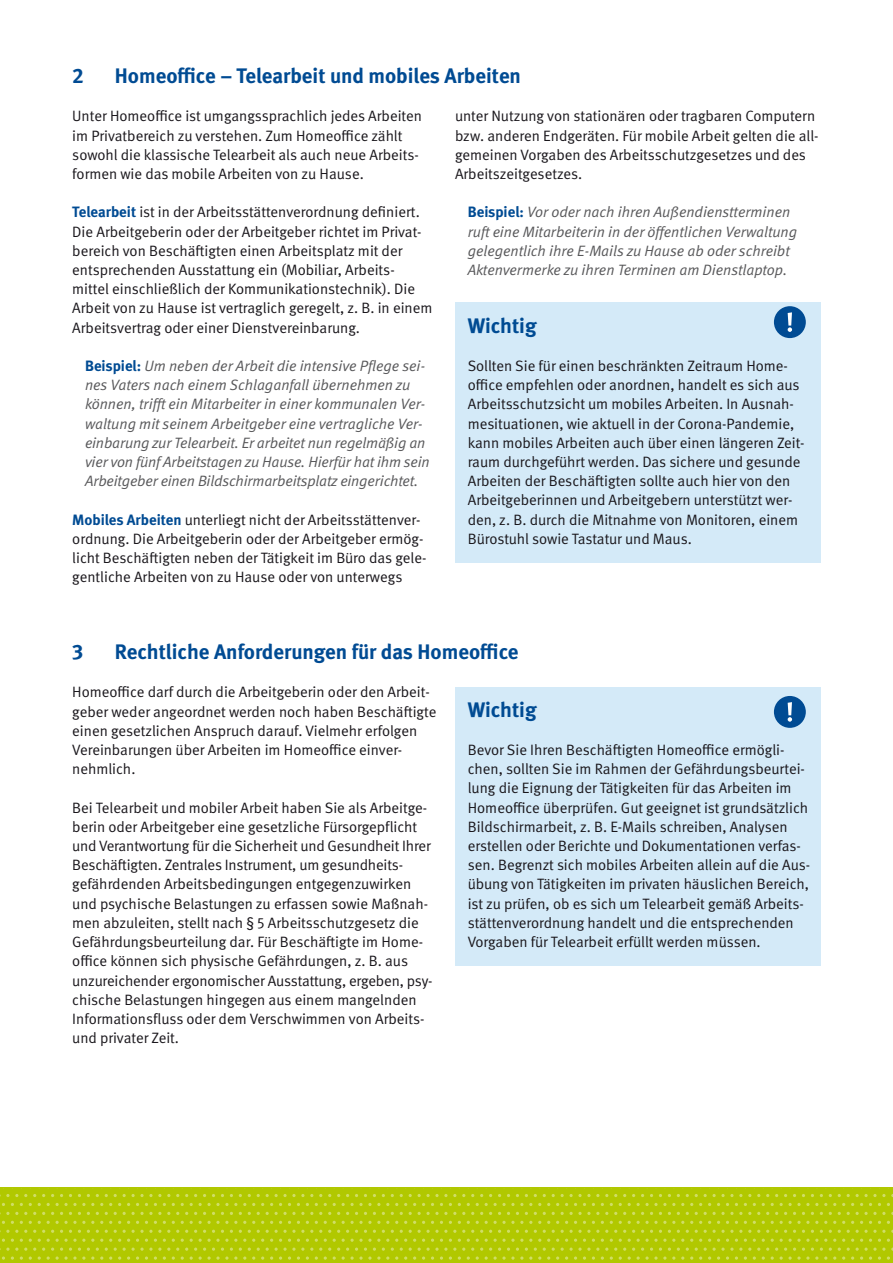
<style>
.page{position:relative;width:893px;height:1263px;background:#fff}
.page>*{position:absolute;margin:0;border:0;box-sizing:border-box;transform-origin:0 0}
.Subline{font:700 21px "DGUV Meta";color:#004b93}
.Fließtext{font:700 21px "DGUV Meta";color:#004b93}
.Fließtext-2{font:15px/19.2px "DGUV Meta";color:#1a171c}
.Fließtext-3{font:italic 15px/19.2px "DGUV Meta";letter-spacing:-.005em;color:#58585a}
.s1{font-weight:700;color:#004b93}
.s2{font-weight:700;font-style:normal;color:#004b93}
</style>
<div class="page">
<div style="left:455px;top:687px;width:366px;height:279px;background:#d4eaf8"></div>
<div style="left:455px;top:302px;width:366px;height:261px;background:#d4eaf8"></div>
<div style="left:774px;top:306px;width:32px;height:32px;background:#004b93;border-radius:50%"></div>
<svg style="left:788px;top:312px;width:4px;height:20px"></svg>
<div style="left:0;top:1188px;width:893px;height:75px;background:#b1c800"></div>
<svg style="left:266px;top:1194px;width:38px;height:3px"></svg>
<svg style="left:409px;top:1194px;width:47px;height:3px"></svg>
<svg style="left:561px;top:1194px;width:38px;height:3px"></svg>
<svg style="left:704px;top:1194px;width:38px;height:3px"></svg>
<svg style="left:847px;top:1194px;width:38px;height:3px"></svg>
<svg style="left:266px;top:1212px;width:38px;height:3px"></svg>
<svg style="left:409px;top:1212px;width:47px;height:3px"></svg>
<svg style="left:561px;top:1212px;width:38px;height:3px"></svg>
<svg style="left:704px;top:1212px;width:38px;height:3px"></svg>
<svg style="left:847px;top:1212px;width:38px;height:3px"></svg>
<svg style="left:199px;top:1203px;width:38px;height:3px"></svg>
<svg style="left:342px;top:1203px;width:38px;height:3px"></svg>
<svg style="left:485px;top:1203px;width:38px;height:3px"></svg>
<svg style="left:628px;top:1203px;width:38px;height:3px"></svg>
<svg style="left:771px;top:1203px;width:38px;height:3px"></svg>
<svg style="left:199px;top:1221px;width:38px;height:3px"></svg>
<svg style="left:342px;top:1221px;width:38px;height:3px"></svg>
<svg style="left:485px;top:1221px;width:38px;height:3px"></svg>
<svg style="left:628px;top:1221px;width:38px;height:3px"></svg>
<svg style="left:771px;top:1221px;width:38px;height:3px"></svg>
<svg style="left:176px;top:1230px;width:169px;height:30px"></svg>
<svg style="left:346px;top:1230px;width:191px;height:30px"></svg>
<svg style="left:538px;top:1230px;width:169px;height:30px"></svg>
<svg style="left:708px;top:1230px;width:182px;height:30px"></svg>
<svg style="left:0;top:1194px;width:18px;height:3px"></svg>
<svg style="left:123px;top:1194px;width:38px;height:3px"></svg>
<svg style="left:0;top:1212px;width:18px;height:3px"></svg>
<svg style="left:123px;top:1212px;width:38px;height:3px"></svg>
<svg style="left:56px;top:1203px;width:38px;height:3px"></svg>
<svg style="left:56px;top:1221px;width:38px;height:3px"></svg>
<svg style="left:0;top:1230px;width:175px;height:30px"></svg>
<div style="left:774px;top:696px;width:32px;height:32px;background:#004b93;border-radius:50%"></div>
<svg style="left:788px;top:702px;width:4px;height:20px"></svg>
<p class="Subline" style="left:72px;top:63px;width:13px">2</p>
<p class="Subline" style="left:115px;top:63px;width:408px">Homeoffice – Telearbeit und mobiles Arbeiten</p>
<p class="Fließtext-2" style="left:72px;top:107px;width:351px">Unter Homeoffice ist umgangssprachlich jedes Arbeiten im Privatbereich zu verstehen. Zum Homeoffice zählt sowohl die klassische Telearbeit als auch neue Arbeits&shy;formen wie das mobile Arbeiten von zu Hause.</p>
<p class="Fließtext-2" style="left:72px;top:203px;width:351px"><span class="s1">Telearbeit</span> ist in der Arbeitsstättenverordnung definiert.<br>Die Arbeitgeberin oder der Arbeitgeber richtet im Privat&shy;bereich von Beschäftigten einen Arbeitsplatz mit der</p>
<p class="Fließtext-2" style="left:72px;top:261px;width:362px">entsprechenden Ausstattung ein (Mobiliar, Arbeits&shy;mittel einschließlich der Kommunikationstechnik). Die Arbeit von zu Hause ist vertraglich geregelt, z. B. in einem Arbeitsvertrag oder einer Dienstvereinbarung.</p>
<p class="Fließtext-3" style="left:85px;top:357px;width:346px"><span class="s2">Beispiel:</span> Um neben der Arbeit die intensive Pflege sei&shy;nes Vaters nach einem Schlaganfall übernehmen zu können, trifft ein Mitarbeiter in einer kommunalen Ver&shy;waltung mit seinem Arbeitgeber eine vertragliche Ver&shy;einbarung zur Telearbeit. Er arbeitet nun regelmäßig an vier von fünf Arbeitstagen zu Hause. Hierfür hat ihm sein Arbeitgeber einen Bildschirmarbeitsplatz eingerichtet.</p>
<p class="Fließtext-2" style="left:72px;top:510px;width:356px"><span class="s1">Mobiles Arbeiten</span> unterliegt nicht der Arbeitsstättenver&shy;ordnung. Die Arbeitgeberin oder der Arbeitgeber ermög&shy;licht Beschäftigten neben der Tätigkeit im Büro das gele&shy;gentliche Arbeiten von zu Hause oder von unterwegs</p>
<p class="Fließtext-2" style="left:455px;top:107px;width:365px">unter Nutzung von stationären oder tragbaren Computern bzw. anderen Endgeräten. Für mobile Arbeit gelten die all&shy;gemeinen Vorgaben des Arbeitsschutzgesetzes und des Arbeitszeitgesetzes.</p>
<p class="Fließtext-3" style="left:468px;top:203px;width:331px"><span class="s2">Beispiel:</span> Vor oder nach ihren Außendienstterminen ruft eine Mitarbeiterin in der öffentlichen Verwaltung gelegentlich ihre E-Mails zu Hause ab oder schreibt Aktenvermerke zu ihren Terminen am Dienstlaptop.</p>
<p class="Fließtext" style="left:468px;top:313px;width:70px">Wichtig</p>
<p class="Fließtext-2" style="left:468px;top:357px;width:338px">Sollten Sie für einen beschränkten Zeitraum Home&shy;office empfehlen oder anordnen, handelt es sich aus Arbeitsschutzsicht um mobiles Arbeiten. In Ausnah&shy;mesituationen, wie aktuell in der Corona-Pandemie, kann mobiles Arbeiten auch über einen längeren Zeit&shy;raum durchgeführt werden. Das sichere und gesunde Arbeiten der Beschäftigten sollte auch hier von den Arbeitgeberinnen und Arbeitgebern unterstützt wer&shy;den, z. B. durch die Mitnahme von Monitoren, einem Bürostuhl sowie Tastatur und Maus.</p>
<p class="Subline" style="left:72px;top:639px;width:13px">3</p>
<p class="Subline" style="left:115px;top:639px;width:405px">Rechtliche Anforderungen für das Homeoffice</p>
<p class="Fließtext-2" style="left:72px;top:683px;width:366px">Homeoffice darf durch die Arbeitgeberin oder den Arbeit&shy;geber weder angeordnet werden noch haben Beschäftigte einen gesetzlichen Anspruch darauf. Vielmehr erfolgen Vereinbarungen über Arbeiten im Homeoffice einver&shy;nehmlich.</p>
<p class="Fließtext-2" style="left:72px;top:798px;width:362px">Bei Telearbeit und mobiler Arbeit haben Sie als Arbeitge&shy;berin oder Arbeitgeber eine gesetzliche Fürsorgepflicht und Verantwortung für die Sicherheit und Gesundheit Ihrer Beschäftigten. Zentrales Instrument, um gesundheits&shy;gefährdenden Arbeitsbedingungen entgegenzuwirken und psychische Belastungen zu erfassen sowie Maßnah&shy;men abzuleiten, stellt nach § 5 Arbeitsschutzgesetz die Gefährdungsbeurteilung dar. Für Beschäftigte im Home&shy;office können sich physische Gefährdungen, z. B. aus unzureichender ergonomischer Ausstattung, ergeben, psy&shy;chische Belastungen hingegen aus einem mangelnden Informationsfluss oder dem Verschwimmen von Arbeits&shy;und privater Zeit.</p>
<p class="Fließtext" style="left:468px;top:697px;width:70px">Wichtig</p>
<p class="Fließtext-2" style="left:468px;top:741px;width:344px">Bevor Sie Ihren Beschäftigten Homeoffice ermögli&shy;chen, sollten Sie im Rahmen der Gefährdungsbeurtei&shy;lung die Eignung der Tätigkeiten für das Arbeiten im Homeoffice überprüfen. Gut geeignet ist grundsätzlich Bildschirmarbeit, z. B. E-Mails schreiben, Analysen erstellen oder Berichte und Dokumentationen verfas&shy;sen. Begrenzt sich mobiles Arbeiten allein auf die Aus&shy;übung von Tätigkeiten im privaten häuslichen Bereich, ist zu prüfen, ob es sich um Telearbeit gemäß Arbeits&shy;stättenverordnung handelt und die entsprechenden Vorgaben für Telearbeit erfüllt werden müssen.</p>
</div>
